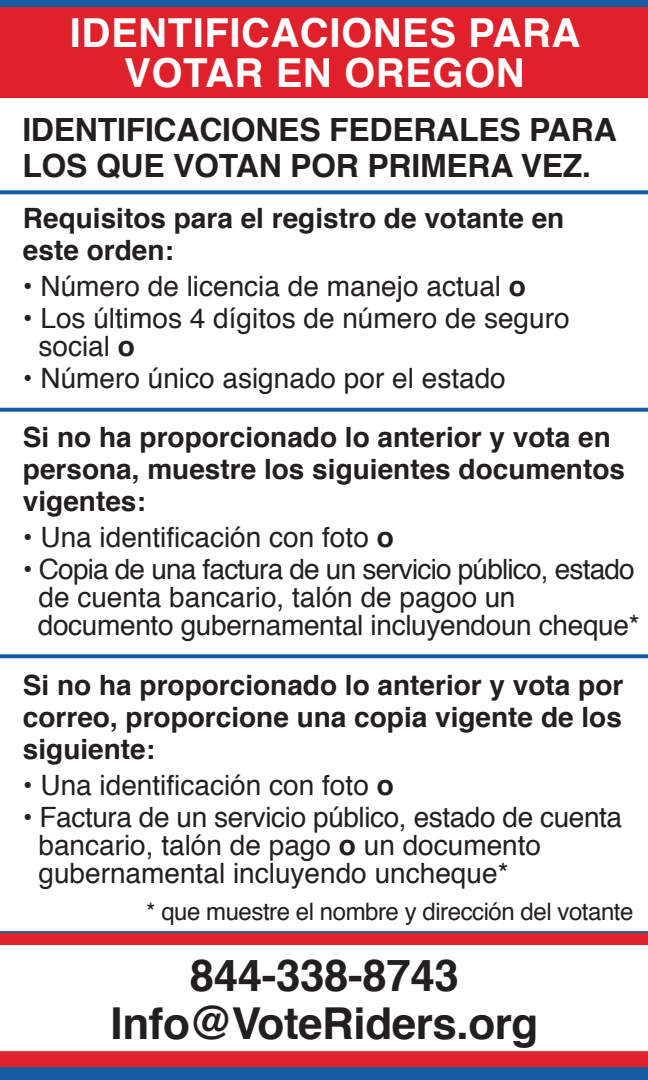
<style>
.page{position:relative;width:648px;height:1080px;background:#fff}
.page>*{position:absolute;margin:0;border:0;box-sizing:border-box;transform-origin:0 0}
.t1{font:700 44px/48px "Helvetica";letter-spacing:-.01em;color:#231f20;text-align:center}
.t2{font:700 40px/40px "Helvetica";letter-spacing:.015em;color:#fff;text-align:center}
.t3{font:700 32px/35.2px "Helvetica";letter-spacing:-.01em;color:#231f20}
.t4{font:28px/28px "Helvetica";color:#231f20}
.t5{font:700 28px/32px "Helvetica";color:#231f20}
.t6{font:24px "Helvetica";letter-spacing:-.02em;color:#231f20}
.s1{font-weight:700}
</style>
<div class="page">
<div style="left:0;top:0;width:648px;height:98px;background:#145ba0"></div>
<div style="left:0;top:7px;width:648px;height:91px;background:#de212a"></div>
<div style="left:0;top:1055px;width:648px;height:25px;background:#145ba0"></div>
<hr style="left:0;top:931px;width:648px;height:4px;background:#1d61a3">
<svg style="left:0;top:408px;width:648px;height:4px;fill:#145ba0"></svg>
<svg style="left:0;top:654px;width:648px;height:4px;fill:#145ba0"></svg>
<svg style="left:0;top:190px;width:648px;height:4px;fill:#145ba0"></svg>
<div style="left:0;top:933px;width:648px;height:12px;background:#de212a"></div>
<div style="left:0;top:1051px;width:648px;height:16px;background:#de212a"></div>
<h2 class="t2" style="left:70px;top:13px;width:512px">IDENTIFICACIONES PARA<br>VOTAR EN OREGON</h2>
<p class="t3" style="left:22px;top:113px;width:596px">IDENTIFICACIONES FEDERALES PARA<br>LOS QUE VOTAN POR PRIMERA VEZ.</p>
<p class="t5" style="left:23px;top:203px;width:543px">Requisitos para el registro de votante en este orden:</p>
<p class="t4" style="left:23px;top:273px;width:505px">• Número de licencia de manejo actual <span class="s1">o</span></p>
<p class="t4" style="left:38px;top:305px;width:533px;text-indent:-16px">• Los últimos 4 dígitos de número de seguro social <span class="s1">o</span></p>
<p class="t4" style="left:23px;top:365px;width:484px">• Número único asignado por el estado</p>
<p class="t5" style="left:23px;top:421px;width:604px">Si no ha proporcionado lo anterior y vota en persona, muestre los siguientes documentos vigentes:</p>
<p class="t4" style="left:23px;top:524px;width:372px">• Una identificación con foto <span class="s1">o</span></p>
<p class="t4" style="left:38px;top:556px;width:603px;text-indent:-15px">• Copia de una factura de un servicio público, estado de cuenta bancario, talón de pagoo un documento gubernamental incluyendoun cheque*</p>
<p class="t5" style="left:23px;top:669px;width:602px;text-align:justify">Si no ha proporcionado lo anterior y vota por correo, proporcione una copia vigente de los siguiente:</p>
<p class="t4" style="left:23px;top:772px;width:372px">• Una identificación con foto <span class="s1">o</span></p>
<p class="t4" style="left:38px;top:804px;width:585px;text-indent:-16px">• Factura de un servicio público, estado de cuenta bancario, talón de pago <span class="s1">o</span> un documento gubernamental incluyendo uncheque*</p>
<p class="t6" style="left:146px;top:893px;width:489px">* que muestre el nombre y dirección del votante</p>
<h1 class="t1" style="left:111px;top:952px;width:429px">844-338-8743<br>Info@VoteRiders.org</h1>
</div>
